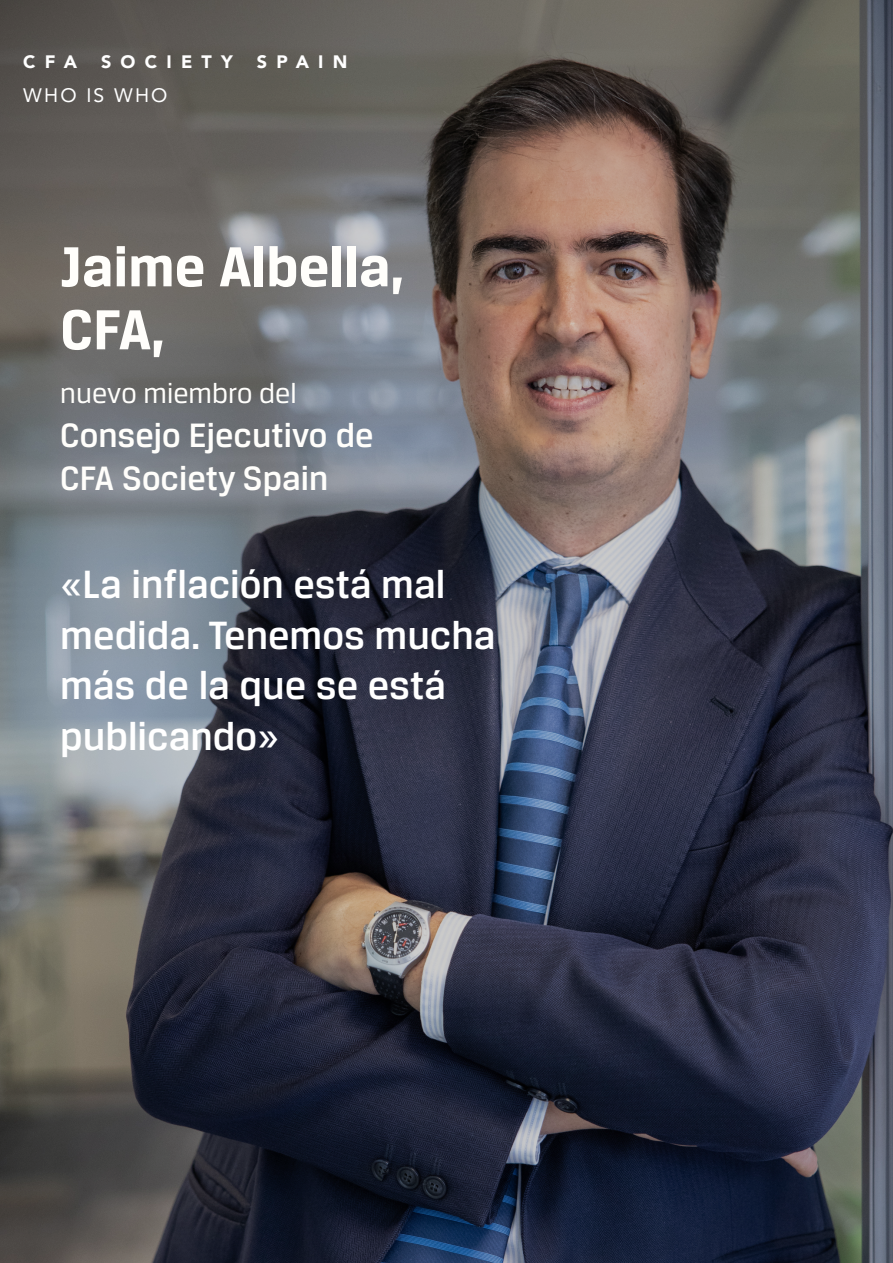
<style>
.page{position:relative;width:893px;height:1263px;background:#fff}
.page>*{position:absolute;margin:0;border:0;box-sizing:border-box;transform-origin:0 0}
.t1{font:700 60px/63px "CFA Breuer Text";color:#fffefb}
.t2{font:500 42px/50.4px "CFA Breuer Text";color:#fff}
.t3{font:500 36px/43.2px "CFA Breuer Text";color:#fffefb}
.t4{font:30px "CFA Breuer Text";color:#fffefb}
.t5{font:19.5px "Avenir";letter-spacing:.11em;color:#fff}
.t6{font:900 18px "Avenir";letter-spacing:.515em;color:#fff}
</style>
<div class="page">
<div style="left:0;top:0;width:893px;height:1263px;background:#080704;opacity:.2"></div>
<p class="t6" style="left:23px;top:50px;width:55px">CFA</p>
<p class="t6" style="left:101px;top:50px;width:133px">SOCIETY</p>
<p class="t6" style="left:257px;top:50px;width:92px">SPAIN</p>
<p class="t5" style="left:23px;top:83px;width:146px">WHO IS WHO</p>
<h1 class="t1" style="left:60px;top:240px;width:345px">Jaime Albella,<br>CFA,</h1>
<p class="t4" style="left:60px;top:381px;width:238px">nuevo miembro del</p>
<p class="t3" style="left:60px;top:416px;width:315px">Consejo Ejecutivo de<br>CFA Society Spain</p>
<p class="t2" style="left:60px;top:563px;width:437px">«La inflación está mal medida. Tenemos mucha más de la que se está publicando»</p>
</div>
